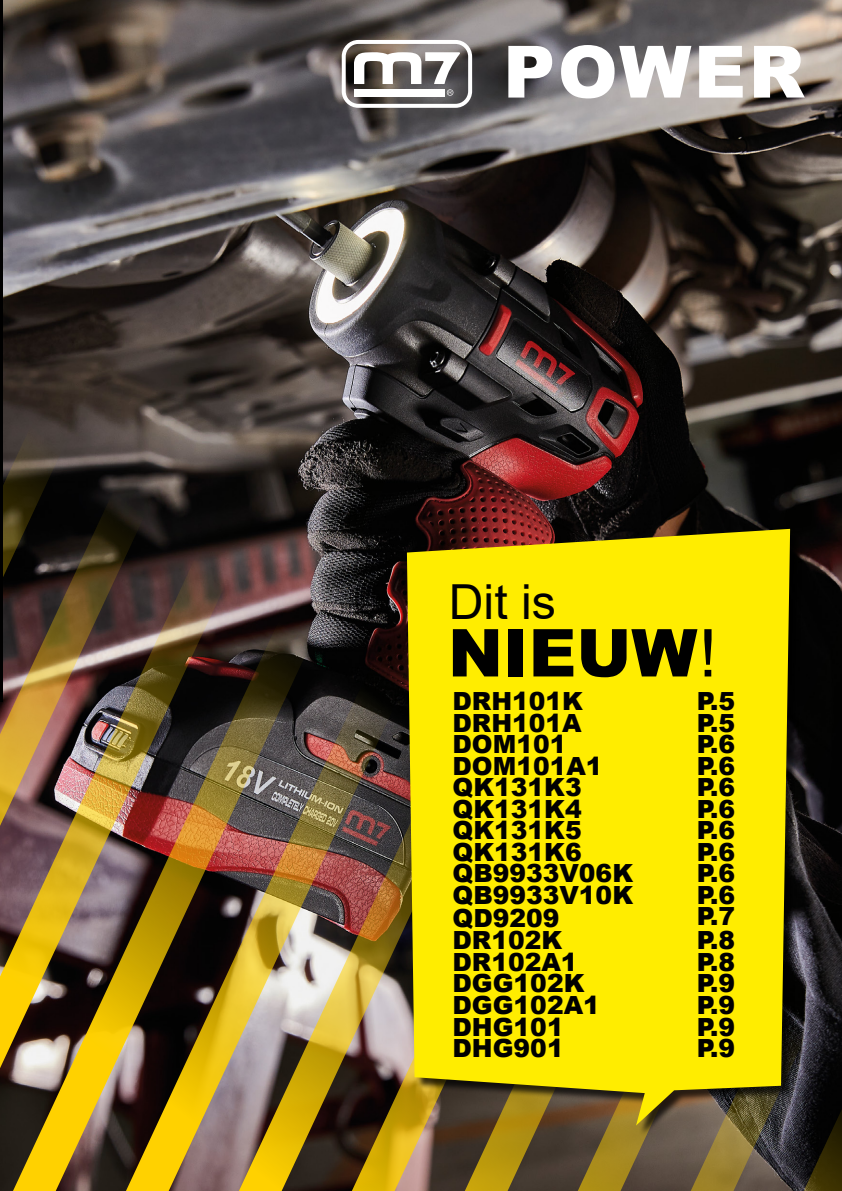
<style>
.page{position:relative;width:842px;height:1191px;background:#fff}
.page>*{position:absolute;margin:0;border:0;box-sizing:border-box;transform-origin:0 0}
.t1{font:900 72.2px "Arial";letter-spacing:.035em;color:#fff}
.t2{font:900 66px "Arial";color:#000}
.t3{font:48.3px "Arial";color:#000}
.t4{font:900 25px "Arial";color:#000}
.s1{font-weight:400}
</style>
<div class="page">
<img style="left:3px;top:0;width:839px;height:88px">
<img style="left:0;top:88px;width:86px;height:1103px">
<img style="left:86px;top:88px;width:93px;height:1103px">
<img style="left:179px;top:88px;width:93px;height:1103px">
<img style="left:272px;top:88px;width:93px;height:1103px">
<img style="left:365px;top:108px;width:92px;height:1083px">
<svg style="left:457px;top:88px;width:385px;height:1103px;background:#3b2f29"></svg>
<hr style="left:0;top:0;width:3px;height:701px;background:#000">
<svg style="left:342px;top:40px;width:130px;height:68px"></svg>
<div style="left:354px;top:89px;width:91px;height:7px;background:#fff"></div>
<div style="left:408px;top:531px;width:394px;height:606px;background:#000;opacity:.75"></div>
<svg style="left:407px;top:529px;width:383px;height:596px;background:#eddb03"></svg>
<p class="t1" style="left:503px;top:19px;width:303px">POWER</p>
<p class="t3" style="left:449px;top:569px;width:109px">Dit is</p>
<p class="t2" style="left:448px;top:605px;width:271px">NIEUW<span class="s1">!</span></p>
<p class="t4" style="left:452px;top:682px;width:132px">DRH101K</p>
<p class="t4" style="left:452px;top:705px;width:131px">DRH101A</p>
<p class="t4" style="left:452px;top:726px;width:115px">DOM101</p>
<p class="t4" style="left:452px;top:748px;width:152px">DOM101A1</p>
<p class="t4" style="left:452px;top:769px;width:131px">QK131K3</p>
<p class="t4" style="left:452px;top:790px;width:131px">QK131K4</p>
<p class="t4" style="left:452px;top:812px;width:131px">QK131K5</p>
<p class="t4" style="left:452px;top:833px;width:131px">QK131K6</p>
<p class="t4" style="left:452px;top:855px;width:182px">QB9933V06K</p>
<p class="t4" style="left:452px;top:877px;width:182px">QB9933V10K</p>
<p class="t4" style="left:452px;top:899px;width:108px">QD9209</p>
<p class="t4" style="left:452px;top:922px;width:111px">DR102K</p>
<p class="t4" style="left:452px;top:943px;width:127px">DR102A1</p>
<p class="t4" style="left:452px;top:965px;width:133px">DGG102K</p>
<p class="t4" style="left:452px;top:986px;width:149px">DGG102A1</p>
<p class="t4" style="left:452px;top:1008px;width:113px">DHG101</p>
<p class="t4" style="left:452px;top:1029px;width:113px">DHG901</p>
<p class="t4" style="left:697px;top:682px;width:40px">P.5</p>
<p class="t4" style="left:697px;top:705px;width:40px">P.5</p>
<p class="t4" style="left:697px;top:726px;width:40px">P.6</p>
<p class="t4" style="left:697px;top:748px;width:40px">P.6</p>
<p class="t4" style="left:697px;top:769px;width:40px">P.6</p>
<p class="t4" style="left:697px;top:790px;width:40px">P.6</p>
<p class="t4" style="left:697px;top:812px;width:40px">P.6</p>
<p class="t4" style="left:697px;top:833px;width:40px">P.6</p>
<p class="t4" style="left:697px;top:855px;width:40px">P.6</p>
<p class="t4" style="left:697px;top:877px;width:40px">P.6</p>
<p class="t4" style="left:697px;top:898px;width:40px">P.7</p>
<p class="t4" style="left:697px;top:922px;width:40px">P.8</p>
<p class="t4" style="left:697px;top:943px;width:40px">P.8</p>
<p class="t4" style="left:697px;top:965px;width:40px">P.9</p>
<p class="t4" style="left:697px;top:986px;width:40px">P.9</p>
<p class="t4" style="left:697px;top:1008px;width:40px">P.9</p>
<p class="t4" style="left:697px;top:1029px;width:40px">P.9</p>
</div>
